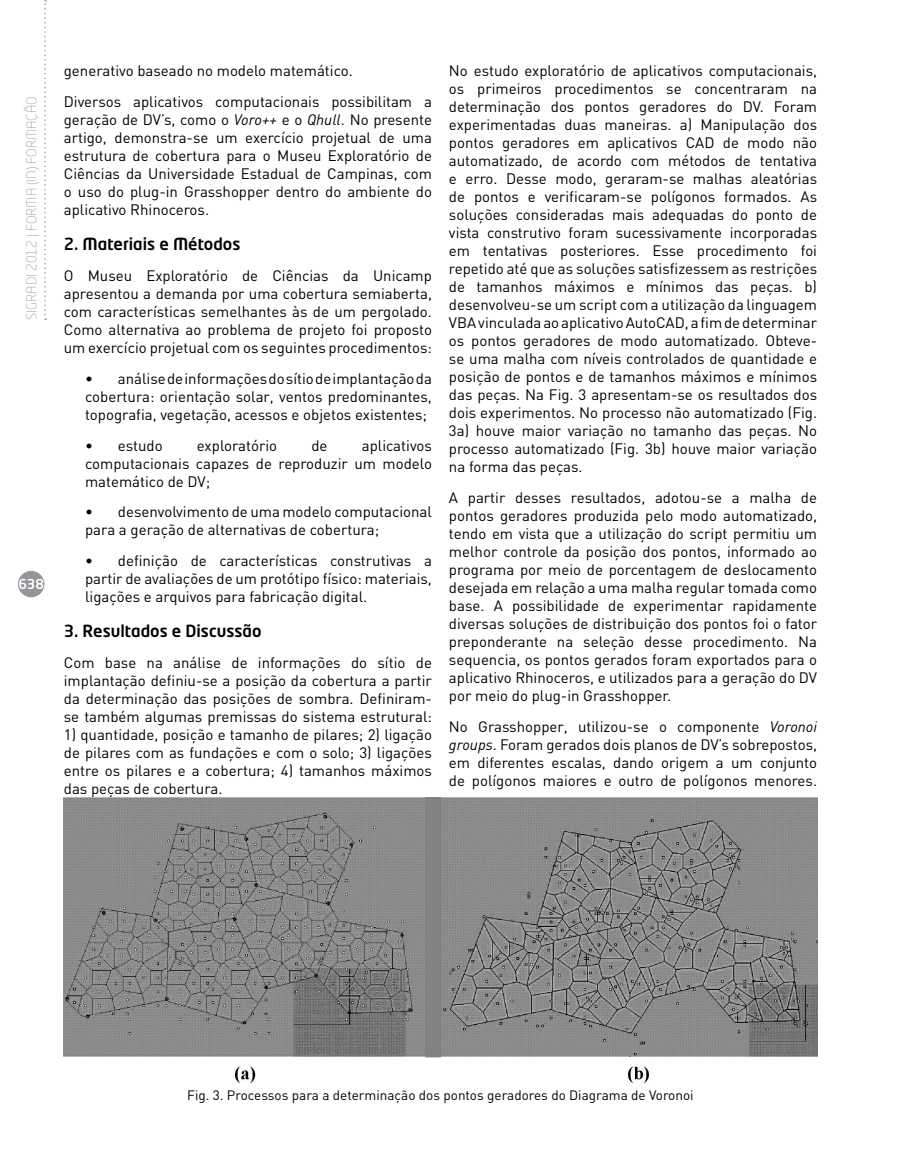
<style>
.page{position:relative;width:915px;height:1170px;background:#fff}
.page>*{position:absolute;margin:0;border:0;box-sizing:border-box;transform-origin:0 0}
.t1{font:500 16.5px "Neo Tech Std";color:#000}
.t2{font:15px/18px "DIN";color:#000;text-align:justify}
.t3{font:13.5px "DIN";color:#000}
.t4{font:300 13.5px "Neo Tech Std";color:#a7a9ac}
.t5{font:500 13.5px "Neo Tech Std";color:#fff}
.s1{font-style:italic}
</style>
<div class="page">
<div style="left:18px;top:571px;width:26px;height:26px;background:#939598;border-radius:50%"></div>
<svg style="left:44px;top:0;width:2px;height:320px"></svg>
<img style="left:64px;top:797px;width:752px;height:285px">
<p class="t4" style="left:23px;top:320px;width:225px;rotate:-90deg">SIGRADI 2012 | FORMA (IN) FORMAÇÃO</p>
<p class="t5" style="left:18px;top:575px;width:27px">638</p>
<p class="t2" style="left:64px;top:55px;width:369px;line-height:30.8px">generativo baseado no modelo matemático.<br>Diversos aplicativos computacionais possibilitam a</p>
<p class="t2" style="left:64px;top:110px;width:369px">geração de DV’s, como o <span class="s1">Voro++</span> e o <span class="s1">Qhull</span>. No presente artigo, demonstra-se um exercício projetual de uma estrutura de cobertura para o Museu Exploratório de Ciências da Universidade Estadual de Campinas, com o uso do plug-in Grasshopper dentro do ambiente do aplicativo Rhinoceros.</p>
<p class="t1" style="left:64px;top:233px;width:178px">2. Materiais e Métodos</p>
<p class="t2" style="left:64px;top:266px;width:369px">O Museu Exploratório de Ciências da Unicamp apresentou a demanda por uma cobertura semiaberta, com características semelhantes às de um pergolado.<br>Como alternativa ao problema de projeto foi proposto um exercício projetual com os seguintes procedimentos:</p>
<p class="t2" style="left:85px;top:369px;width:348px">• análise de informações do sítio de implantação da cobertura: orientação solar, ventos predominantes, topografia, vegetação, acessos e objetos existentes;</p>
<p class="t2" style="left:85px;top:436px;width:79px">• estudo</p>
<p class="t2" style="left:197px;top:436px;width:82px">exploratório</p>
<p class="t2" style="left:311px;top:436px;width:18px">de</p>
<p class="t2" style="left:85px;top:436px;width:348px;text-indent:276px">aplicativos computacionais capazes de reproduzir um modelo matemático de DV;</p>
<p class="t2" style="left:85px;top:502px;width:348px">• desenvolvimento de uma modelo computacional para a geração de alternativas de cobertura;</p>
<p class="t2" style="left:85px;top:551px;width:348px">• definição de características construtivas a partir de avaliações de um protótipo físico: materiais, ligações e arquivos para fabricação digital.</p>
<p class="t1" style="left:64px;top:621px;width:199px">3. Resultados e Discussão</p>
<p class="t2" style="left:64px;top:653px;width:369px">Com base na análise de informações do sítio de implantação definiu-se a posição da cobertura a partir da determinação das posições de sombra. Definiram&shy;se também algumas premissas do sistema estrutural:</p>
<p class="t2" style="left:64px;top:725px;width:369px">1) quantidade, posição e tamanho de pilares; 2) ligação de pilares com as fundações e com o solo; 3) ligações entre os pilares e a cobertura; 4) tamanhos máximos das peças de cobertura.</p>
<p class="t2" style="left:449px;top:61px;width:369px">No estudo exploratório de aplicativos computacionais, os primeiros procedimentos se concentraram na determinação dos pontos geradores do DV. Foram experimentadas duas maneiras. a) Manipulação dos pontos geradores em aplicativos CAD de modo não automatizado, de acordo com métodos de tentativa e erro. Desse modo, geraram-se malhas aleatórias de pontos e verificaram-se polígonos formados. As soluções consideradas mais adequadas do ponto de vista construtivo foram sucessivamente incorporadas em tentativas posteriores. Esse procedimento foi repetido até que as soluções satisfizessem as restrições de tamanhos máximos e mínimos das peças. b) desenvolveu-se um script com a utilização da linguagem VBA vinculada ao aplicativo AutoCAD, a fim de determinar os pontos geradores de modo automatizado. Obteve&shy;se uma malha com níveis controlados de quantidade e posição de pontos e de tamanhos máximos e mínimos das peças. Na Fig. 3 apresentam-se os resultados dos dois experimentos. No processo não automatizado (Fig.<br>3a) houve maior variação no tamanho das peças. No processo automatizado (Fig. 3b) houve maior variação na forma das peças.</p>
<p class="t2" style="left:449px;top:488px;width:369px">A partir desses resultados, adotou-se a malha de pontos geradores produzida pelo modo automatizado, tendo em vista que a utilização do script permitiu um melhor controle da posição dos pontos, informado ao programa por meio de porcentagem de deslocamento desejada em relação a uma malha regular tomada como base. A possibilidade de experimentar rapidamente diversas soluções de distribuição dos pontos foi o fator preponderante na seleção desse procedimento. Na sequencia, os pontos gerados foram exportados para o aplicativo Rhinoceros, e utilizados para a geração do DV por meio do plug-in Grasshopper.</p>
<p class="t2" style="left:449px;top:717px;width:369px">No Grasshopper, utilizou-se o componente <span class="s1">Voronoi groups</span>. Foram gerados dois planos de DV’s sobrepostos, em diferentes escalas, dando origem a um conjunto de polígonos maiores e outro de polígonos menores.</p>
<p class="t3" style="left:187px;top:1086px;width:507px">Fig. 3. Processos para a determinação dos pontos geradores do Diagrama de Voronoi</p>
</div>
